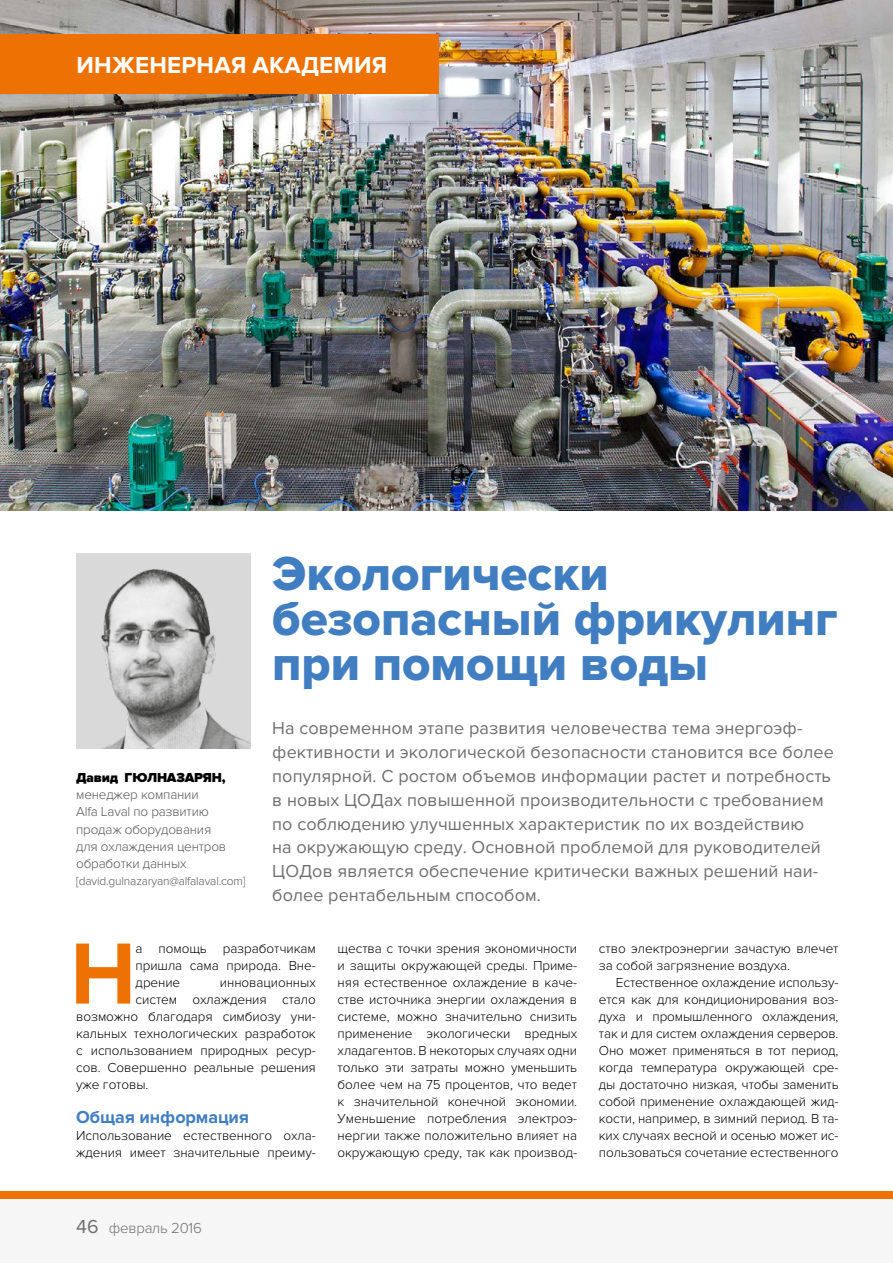
<style>
.page{position:relative;width:893px;height:1263px;background:#fff}
.page>*{position:absolute;margin:0;border:0;box-sizing:border-box;transform-origin:0 0}
.t1{font:700 90px "Proxima Nova";color:#ee7203}
.t2{font:49.5px/45px "Proxima Nova Extrabld";color:#417ec1}
.t3{font:700 24px "Proxima Nova";letter-spacing:.01em;color:#fff}
.t4{font:18px/24px "Proxima Nova";letter-spacing:.005em;color:#706f6f}
.t5{font:700 18px "Proxima Nova";letter-spacing:-.005em;color:#417ec1}
.t6{font:300 15px "Proxima Nova";letter-spacing:-.015em;color:#706f6f}
.t7{font:300 13.5px/17px "Proxima Nova";letter-spacing:-.005em;color:#000;text-align:justify}
.t8{font:300 13.5px/17px "Proxima Nova";letter-spacing:-.015em;color:#575756}
.t9{font:900 13.5px "Proxima Nova";letter-spacing:-.015em;color:#000}
.t10{font:300 12px "Proxima Nova";letter-spacing:-.015em;color:#575756}
.s1{font-weight:400;font-size:19.5px}
</style>
<div class="page">
<div style="left:0;top:1196px;width:893px;height:67px;background:#f6f6f6"></div>
<div style="left:0;top:1191px;width:893px;height:7px;background:#ee7203"></div>
<img style="left:0;top:0;width:893px;height:510px">
<div style="left:0;top:34px;width:438px;height:59px;background:#ee7203"></div>
<div style="left:76px;top:553px;width:174px;height:195px;background:#dadada"></div>
<img style="left:101px;top:569px;width:149px;height:179px">
<h3 class="t3" style="left:77px;top:51px;width:312px">ИНЖЕНЕРНАЯ АКАДЕМИЯ</h3>
<p class="t9" style="left:76px;top:770px;width:151px">Давид ГЮЛНАЗАРЯН,</p>
<p class="t8" style="left:76px;top:787px;width:151px">менеджер компании<br>Alfa Laval по развитию продаж оборудования для охлаждения центров обработки данных</p>
<p class="t10" style="left:76px;top:874px;width:171px">[david.gulnazaryan@alfalaval.com]</p>
<h2 class="t2" style="left:272px;top:553px;width:567px">Экологически безопасный фрикулинг при помощи воды</h2>
<p class="t4" style="left:272px;top:716px;width:563px">На современном этапе развития человечества тема энергоэф&shy;фективности и экологической безопасности становится все более популярной. С ростом объемов информации растет и потребность в новых ЦОДах повышенной производительности с требованием по соблюдению улучшенных характеристик по их воздействию<br>на окружающую среду. Основной проблемой для руководителей ЦОДов является обеспечение критически важных решений наи&shy;более рентабельным способом.</p>
<h1 class="t1" style="left:70px;top:922px;width:67px">Н</h1>
<p class="t7" style="left:136px;top:940px;width:182px">а помощь разработчикам пришла сама природа. Вне&shy;дрение</p>
<p class="t7" style="left:220px;top:974px;width:97px">инновационных</p>
<p class="t7" style="left:136px;top:991px;width:182px">систем охлаждения стало</p>
<p class="t7" style="left:76px;top:1008px;width:241px">возможно благодаря симбиозу уни-</p>
<p class="t7" style="left:76px;top:1025px;width:241px">кальных технологических разработок</p>
<p class="t7" style="left:76px;top:1042px;width:241px">с использованием природных ресур-</p>
<p class="t7" style="left:76px;top:1059px;width:241px">сов. Совершенно реальные решения</p>
<p class="t7" style="left:76px;top:1076px;width:74px">уже готовы.</p>
<h3 class="t5" style="left:76px;top:1106px;width:175px">Общая информация</h3>
<p class="t7" style="left:76px;top:1127px;width:241px">Использование естественного охла&shy;ждения имеет значительные преиму-</p>
<p class="t7" style="left:338px;top:940px;width:241px">щества с точки зрения экономичности и защиты окружающей среды. Приме&shy;няя естественное охлаждение в каче&shy;стве источника энергии охлаждения в системе, можно значительно снизить применение экологически вредных хладагентов. В некоторых случаях одни только эти затраты можно уменьшить более чем на 75 процентов, что ведет к значительной конечной экономии.<br>Уменьшение потребления электроэ&shy;нергии также положительно влияет на окружающую среду, так как производ-</p>
<p class="t7" style="left:599px;top:940px;width:241px">ство электроэнергии зачастую влечет за собой загрязнение воздуха.</p>
<p class="t7" style="left:599px;top:974px;width:241px;text-indent:17px">Естественное охлаждение использу&shy;ется как для кондиционирования воз&shy;духа и промышленного охлаждения, так и для систем охлаждения серверов.<br>Оно может применяться в тот период, когда температура окружающей сре&shy;ды достаточно низкая, чтобы заменить собой применение охлаждающей жид&shy;кости, например, в зимний период. В та&shy;ких случаях весной и осенью может ис&shy;пользоваться сочетание естественного</p>
<p class="t6" style="left:76px;top:1219px;width:127px"><span class="s1">46</span> февраль 2016</p>
</div>
